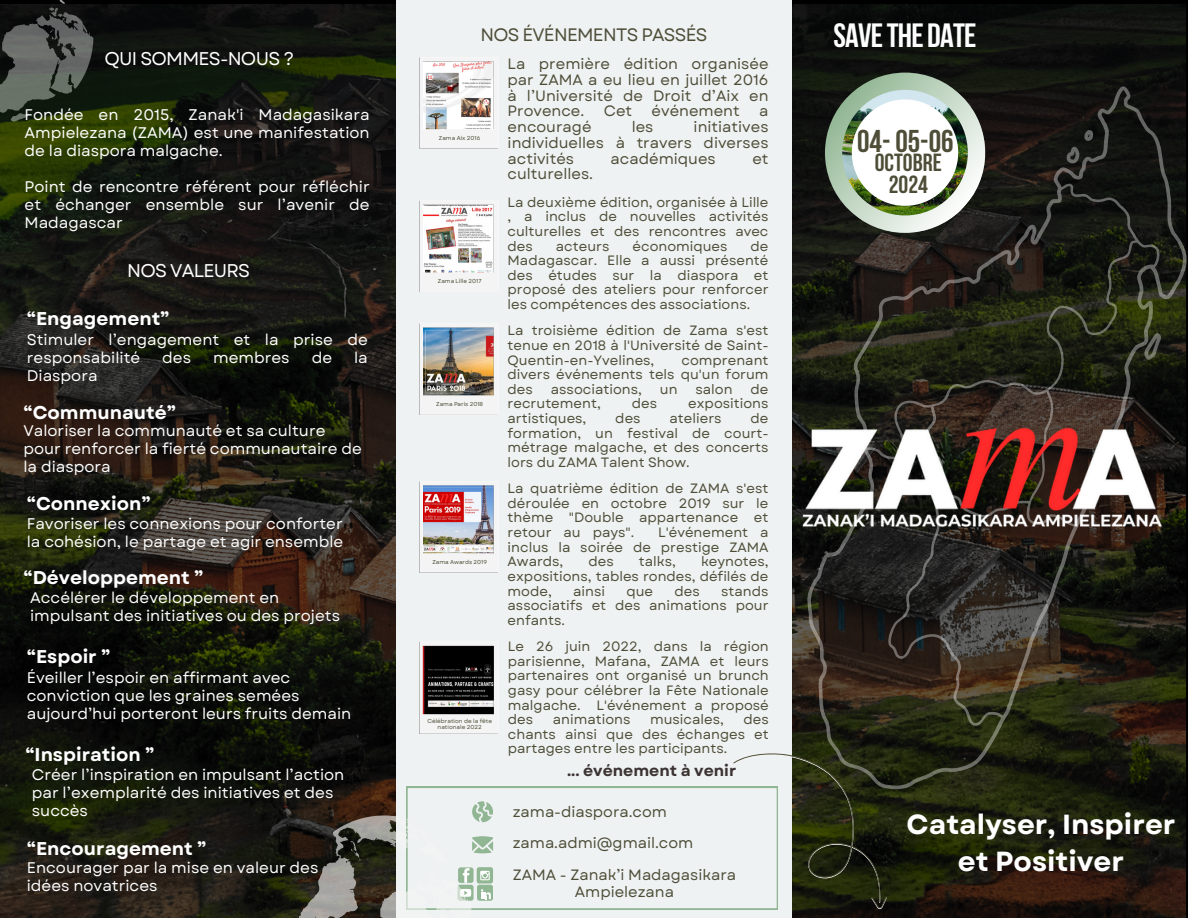
<style>
.page{position:relative;width:1188px;height:918px;background:#fff}
.page>*{position:absolute;margin:0;border:0;box-sizing:border-box;transform-origin:0 0}
.t1{font:700 33.6px "Bebas Neue";letter-spacing:-.025em;color:#fdfdfd}
.t2{font:700 31.35px "Bebas Neue";color:#4e4e38}
.t3{font:700 27.6px/37.5px "Garet";color:#fff;text-align:center}
.t4{font:700 24.75px/22px "Bebas Neue";color:#4e4e38;text-align:center}
.t5{font:700 18.45px "Garet";color:#fff}
.t6{font:18.45px "Garet";letter-spacing:-.04em;color:#fff}
.t7{font:18px "Garet";letter-spacing:-.04em;color:#4e4e38}
.t8{font:700 15.6px "Garet";color:#3c3333}
.t9{font:15.45px/18px "Garet";color:#fff}
.t10{font:15px/15.8px "Garet";color:#4e4e38;text-align:justify}
.t11{font:13.5px/14.5px "Garet";color:#4e4e38;text-align:justify}
.t12{font:5.7px/6px "Garet";color:#4e4e38;text-align:center}
</style>
<div class="page">
<svg style="left:0;top:0;width:120px;height:4px"></svg>
<img style="left:0;top:4px;width:1185px;height:914px">
<div style="left:396px;top:0;width:396px;height:918px;background:#eff2f3"></div>
<svg style="left:498px;top:787px;width:235px;height:122px"></svg>
<svg style="left:807px;top:86px;width:381px;height:703px"></svg>
<svg style="left:1144px;top:332px;width:20px;height:28px"></svg>
<svg style="left:1066px;top:129px;width:27px;height:36px"></svg>
<img style="left:792px;top:367px;width:396px;height:243px">
<img style="left:419px;top:57px;width:79px;height:92px">
<img style="left:419px;top:201px;width:75px;height:91px">
<img style="left:419px;top:481px;width:79px;height:92px">
<svg style="left:419px;top:642px;width:79px;height:92px"></svg>
<img style="left:419px;top:323px;width:79px;height:92px">
<svg style="left:815px;top:63px;width:180px;height:180px"></svg>
<svg style="left:733px;top:753px;width:154px;height:156px"></svg>
<svg style="left:268px;top:787px;width:230px;height:131px"></svg>
<p class="t6" style="left:104px;top:45px;width:191px">QUI SOMMES-NOUS ?</p>
<p class="t9" style="left:25px;top:106px;width:347px;text-align:justify">Fondée en 2015, Zanak'i Madagasikara Ampielezana (ZAMA) est une manifestation de la diaspora malgache.</p>
<p class="t9" style="left:25px;top:178px;width:347px;text-align:justify">Point de rencontre référent pour réfléchir et échanger ensemble sur l’avenir de Madagascar</p>
<h6 class="t6" style="left:127px;top:257px;width:124px">NOS VALEURS</h6>
<p class="t5" style="left:27px;top:306px;width:144px">“Engagement”</p>
<p class="t9" style="left:27px;top:331px;width:343px">Stimuler l’engagement et la prise de responsabilité</p>
<p class="t9" style="left:162px;top:349px;width:30px">des</p>
<p class="t9" style="left:213px;top:349px;width:78px">membres</p>
<p class="t9" style="left:312px;top:349px;width:22px">de</p>
<p class="t9" style="left:354px;top:349px;width:15px">la</p>
<p class="t9" style="left:27px;top:367px;width:72px">Diaspora</p>
<p class="t5" style="left:23px;top:400px;width:154px">“Communauté”</p>
<h5 class="t9" style="left:23px;top:421px;width:340px">Valoriser la communauté et sa culture pour renforcer la fierté communautaire de la diaspora</h5>
<h5 class="t5" style="left:27px;top:490px;width:125px">“Connexion”</h5>
<p class="t9" style="left:27px;top:515px;width:318px">Favoriser les connexions pour conforter la cohésion, le partage et agir ensemble</p>
<p class="t5" style="left:23px;top:564px;width:181px">“Développement ”</p>
<h6 class="t9" style="left:30px;top:589px;width:311px">Accélérer le développement en impulsant des initiatives ou des projets</h6>
<p class="t5" style="left:27px;top:644px;width:85px">“Espoir ”</p>
<h6 class="t9" style="left:27px;top:668px;width:326px">Éveiller l’espoir en affirmant avec conviction que les graines semées aujourd’hui porteront leurs fruits demain</h6>
<p class="t5" style="left:25px;top:741px;width:131px">“Inspiration ”</p>
<h6 class="t9" style="left:32px;top:766px;width:314px">Créer l’inspiration en impulsant l’action par l’exemplarité des initiatives et des succès</h6>
<p class="t5" style="left:27px;top:835px;width:181px">“Encouragement ”</p>
<h6 class="t9" style="left:27px;top:858px;width:293px">Encourager par la mise en valeur des idées novatrices</h6>
<p class="t7" style="left:480px;top:22px;width:229px">NOS ÉVÉNEMENTS PASSÉS</p>
<p class="t12" style="left:439px;top:135px;width:43px">Zama Aix 2016</p>
<p class="t12" style="left:438px;top:278px;width:45px">Zama Lille 2017</p>
<p class="t12" style="left:436px;top:401px;width:48px">Zama Paris 2018</p>
<p class="t12" style="left:432px;top:559px;width:56px">Zama Awards 2019</p>
<p class="t12" style="left:427px;top:718px;width:66px">Célébration de la fête nationale 2022</p>
<p class="t10" style="left:508px;top:56px;width:262px">La première édition organisée par ZAMA a eu lieu en juillet 2016 à l’Université de Droit d’Aix en Provence.</p>
<p class="t10" style="left:604px;top:103px;width:30px">Cet</p>
<p class="t10" style="left:652px;top:103px;width:90px">événement</p>
<p class="t10" style="left:759px;top:103px;width:11px">a</p>
<p class="t10" style="left:508px;top:119px;width:85px">encouragé</p>
<p class="t10" style="left:632px;top:119px;width:23px">les</p>
<p class="t10" style="left:508px;top:119px;width:262px;text-indent:186px">initiatives individuelles à travers diverses activités</p>
<p class="t10" style="left:611px;top:151px;width:107px">académiques</p>
<p class="t10" style="left:752px;top:151px;width:18px">et</p>
<p class="t10" style="left:508px;top:166px;width:87px">culturelles.</p>
<p class="t11" style="left:508px;top:195px;width:262px">La deuxième édition, organisée à Lille , a inclus de nouvelles activités culturelles et des rencontres avec des</p>
<p class="t11" style="left:556px;top:239px;width:55px">acteurs</p>
<p class="t11" style="left:633px;top:239px;width:97px">économiques</p>
<p class="t11" style="left:508px;top:239px;width:262px;text-indent:243px">de Madagascar. Elle a aussi présenté des études sur la diaspora et proposé des ateliers pour renforcer les compétences des associations.</p>
<p class="t11" style="left:508px;top:323px;width:262px">La troisième édition de Zama s'est tenue en 2018 à l'Université de Saint-Quentin-en-Yvelines,</p>
<p class="t11" style="left:508px;top:353px;width:262px;text-indent:174px">comprenant divers événements tels qu'un forum des</p>
<p class="t11" style="left:551px;top:382px;width:92px">associations,</p>
<p class="t11" style="left:660px;top:382px;width:19px">un</p>
<p class="t11" style="left:696px;top:382px;width:39px">salon</p>
<p class="t11" style="left:751px;top:382px;width:19px">de</p>
<p class="t11" style="left:508px;top:397px;width:95px">recrutement,</p>
<p class="t11" style="left:632px;top:397px;width:27px">des</p>
<p class="t11" style="left:688px;top:397px;width:82px">expositions</p>
<p class="t11" style="left:508px;top:411px;width:80px">artistiques,</p>
<p class="t11" style="left:615px;top:411px;width:27px">des</p>
<p class="t11" style="left:670px;top:411px;width:54px">ateliers</p>
<p class="t11" style="left:508px;top:411px;width:262px;text-indent:243px">de formation, un festival de court&shy;métrage malgache, et des concerts lors du ZAMA Talent Show.</p>
<p class="t11" style="left:508px;top:481px;width:262px">La quatrième édition de ZAMA s'est déroulée en octobre 2019 sur le thème "Double appartenance et retour au pays".</p>
<p class="t11" style="left:508px;top:525px;width:262px;text-indent:151px">L'événement a inclus la soirée de prestige ZAMA Awards,</p>
<p class="t11" style="left:508px;top:554px;width:262px;text-indent:193px">keynotes, expositions, tables rondes, défilés de mode,</p>
<p class="t11" style="left:589px;top:554px;width:27px">des</p>
<p class="t11" style="left:639px;top:554px;width:39px">talks,</p>
<p class="t11" style="left:508px;top:584px;width:262px;text-indent:214px">stands associatifs et des animations pour enfants.</p>
<p class="t11" style="left:573px;top:584px;width:33px">ainsi</p>
<p class="t11" style="left:626px;top:584px;width:28px">que</p>
<p class="t11" style="left:675px;top:584px;width:27px">des</p>
<p class="t11" style="left:508px;top:639px;width:262px">Le 26 juin 2022, dans la région parisienne, Mafana, ZAMA et leurs partenaires ont organisé un brunch gasy pour célébrer la Fête Nationale malgache. L'événement a proposé des</p>
<p class="t11" style="left:508px;top:712px;width:262px;text-indent:236px">des chants ainsi que des échanges et partages entre les participants.</p>
<p class="t11" style="left:553px;top:712px;width:79px">animations</p>
<p class="t11" style="left:650px;top:712px;width:75px">musicales,</p>
<p class="t8" style="left:567px;top:759px;width:171px">... événement à venir</p>
<p class="t10" style="left:513px;top:804px;width:156px">zama-diaspora.com</p>
<p class="t10" style="left:513px;top:835px;width:182px">zama.admi@gmail.com</p>
<p class="t10" style="left:513px;top:866px;width:225px;line-height:16.8px;text-align:center">ZAMA - Zanak’i Madagasikara<br>Ampielezana</p>
<h6 class="t1" style="left:834px;top:22px;width:144px">SAVETHE DATE</h6>
<p class="t2" style="left:857px;top:128px;width:98px">04-05-06</p>
<p class="t4" style="left:875px;top:154px;width:68px">OCTOBRE<br>2024</p>
<p class="t3" style="left:907px;top:806px;width:271px">Catalyser, Inspirer et Positiver</p>
</div>
